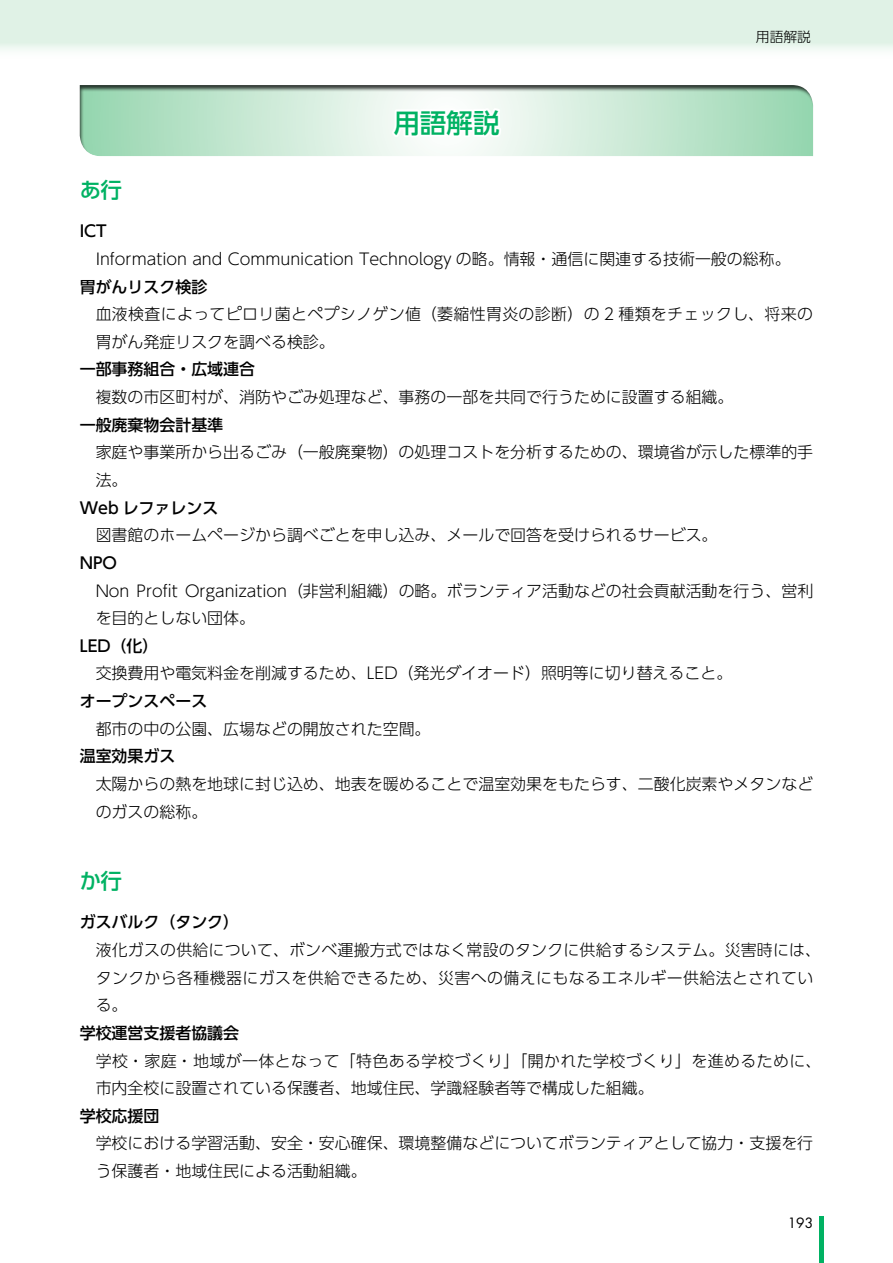
<style>
.page{position:relative;width:893px;height:1263px;background:#fff}
.page>*{position:absolute;margin:0;border:0;box-sizing:border-box;transform-origin:0 0}
.t1{font:500 26.55px "UD Shin Go Pro";color:#00b263}
.t2{font:500 21.3px "UD Shin Go Pro";color:#00b263}
.t3{font:300 15.9px "UD Shin Go Pro";color:#000}
.t4{font:300 15.9px "UD Shin Go Pro";letter-spacing:.025em;color:#000}
.t5{font:500 15.9px "UD Shin Go Pro";color:#000}
.t6{font:300 15.9px "UD Shin Go Pro";letter-spacing:.02em;color:#000}
.t7{font:300 13.8px "UD Shin Go Pro";color:#000}
.t8{font:13.8px "Futura";color:#000}
</style>
<div class="page">
<div style="left:0;top:0;width:893px;height:60px;background:linear-gradient(to bottom,#d8efdf,#f3faf5)"></div>
<hr style="left:820px;top:1216px;width:4px;height:47px;background:#00b263">
<div style="left:67px;top:72px;width:760px;height:86px;background:#000;opacity:.75"></div>
<svg style="left:389px;top:105px;width:115px;height:37px"></svg>
<p class="t1" style="left:393px;top:101px;width:108px">用語解説</p>
<p class="t7" style="left:756px;top:26px;width:57px">用語解説</p>
<p class="t2" style="left:80px;top:172px;width:44px">あ行</p>
<p class="t5" style="left:80px;top:218px;width:29px">ICT</p>
<p class="t3" style="left:96px;top:246px;width:696px">Information and Communication Technology の略。情報・通信に関連する技術一般の総称。</p>
<p class="t5" style="left:80px;top:274px;width:129px">胃がんリスク検診</p>
<p class="t6" style="left:96px;top:301px;width:719px">血液検査によってピロリ菌とペプシノゲン値（萎縮性胃炎の診断）の 2 種類をチェックし、将来の</p>
<p class="t3" style="left:96px;top:329px;width:241px">胃がん発症リスクを調べる検診。</p>
<p class="t5" style="left:80px;top:356px;width:177px">一部事務組合・広域連合</p>
<p class="t3" style="left:80px;top:384px;width:655px">　複数の市区町村が、消防やごみ処理など、事務の一部を共同で行うために設置する組織。</p>
<p class="t5" style="left:80px;top:412px;width:145px">一般廃棄物会計基準</p>
<p class="t3" style="left:96px;top:439px;width:719px">家庭や事業所から出るごみ（一般廃棄物）の処理コストを分析するための、環境省が示した標準的手</p>
<p class="t3" style="left:96px;top:467px;width:33px">法。</p>
<p class="t5" style="left:80px;top:495px;width:140px">Web レファレンス</p>
<p class="t3" style="left:80px;top:522px;width:639px">　図書館のホームページから調べごとを申し込み、メールで回答を受けられるサービス。</p>
<p class="t5" style="left:80px;top:550px;width:39px">NPO</p>
<p class="t3" style="left:96px;top:578px;width:719px">Non Profit Organization（非営利組織）の略。ボランティア活動などの社会貢献活動を行う、営利</p>
<p class="t3" style="left:96px;top:605px;width:161px">を目的としない団体。</p>
<p class="t5" style="left:80px;top:633px;width:80px">LED（化）</p>
<p class="t3" style="left:96px;top:660px;width:638px">交換費用や電気料金を削減するため、LED（発光ダイオード）照明等に切り替えること。</p>
<p class="t5" style="left:80px;top:688px;width:129px">オープンスペース</p>
<p class="t3" style="left:80px;top:716px;width:352px">　都市の中の公園、広場などの開放された空間。</p>
<p class="t5" style="left:80px;top:743px;width:97px">温室効果ガス</p>
<p class="t3" style="left:96px;top:771px;width:719px">太陽からの熱を地球に封じ込め、地表を暖めることで温室効果をもたらす、二酸化炭素やメタンなど</p>
<p class="t3" style="left:96px;top:799px;width:113px">のガスの総称。</p>
<p class="t2" style="left:80px;top:863px;width:44px">か行</p>
<p class="t5" style="left:80px;top:909px;width:161px">ガスバルク（タンク）</p>
<p class="t3" style="left:96px;top:937px;width:727px">液化ガスの供給について、ボンベ運搬方式ではなく常設のタンクに供給するシステム。災害時には、</p>
<p class="t4" style="left:96px;top:965px;width:719px">タンクから各種機器にガスを供給できるため、災害への備えにもなるエネルギー供給法とされてい</p>
<p class="t3" style="left:96px;top:992px;width:33px">る。</p>
<p class="t5" style="left:80px;top:1020px;width:161px">学校運営支援者協議会</p>
<p class="t4" style="left:96px;top:1047px;width:727px">学校・家庭・地域が一体となって「特色ある学校づくり」「開かれた学校づくり」を進めるために、</p>
<p class="t3" style="left:96px;top:1075px;width:560px">市内全校に設置されている保護者、地域住民、学識経験者等で構成した組織。</p>
<p class="t5" style="left:80px;top:1103px;width:81px">学校応援団</p>
<p class="t3" style="left:96px;top:1130px;width:719px">学校における学習活動、安全・安心確保、環境整備などについてボランティアとして協力・支援を行</p>
<p class="t3" style="left:96px;top:1158px;width:273px">う保護者・地域住民による活動組織。</p>
<p class="t8" style="left:788px;top:1214px;width:27px">193</p>
</div>
